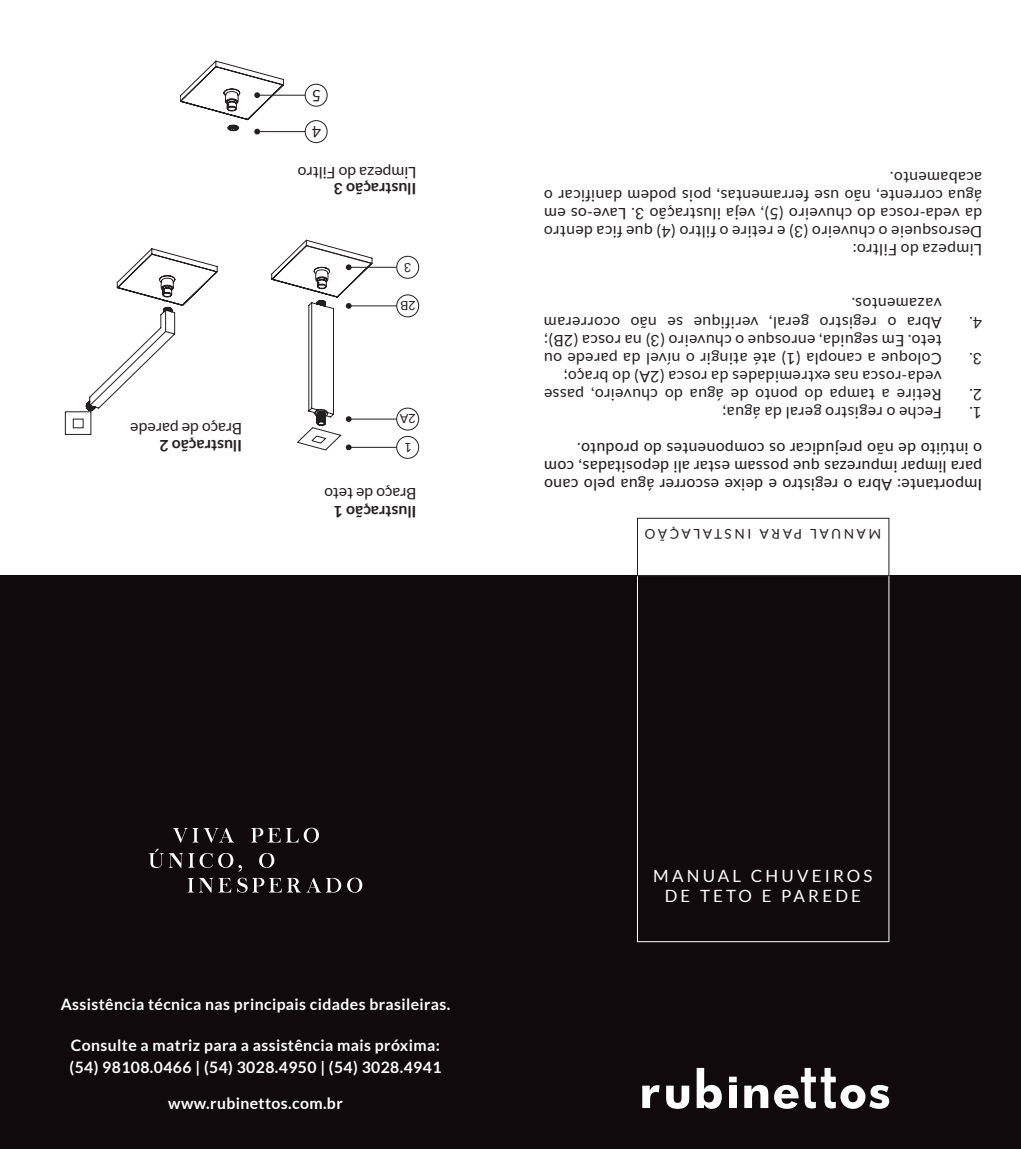
<style>
.page{position:relative;width:1021px;height:1149px;background:#fff}
.page>*{position:absolute;margin:0;border:0;box-sizing:border-box;transform-origin:0 0}
.t1{font:16.88px/20.2px "Lato";letter-spacing:.19em;color:#fff;text-align:center}
.t2{font:15.75px/18px "Lato";letter-spacing:.025em;color:#231f20}
.t3{font:700 15.75px/22.5px "Lato";letter-spacing:.025em;color:#fff}
.t4{font:500 15.75px/18px "Lato";letter-spacing:.025em;color:#231f20;text-align:justify}
.t5{font:15.75px "Lato";color:#231f20}
.t6{font:700 15.75px "Lato";color:#231f20}
.t7{font:300 13.5px "Lato";letter-spacing:.025em;color:#fff}
.t8{font:13.5px "Lato";letter-spacing:.2em;color:#231f20}
.t9{font:12.6px "Lato";color:#231f20}
</style>
<div class="page">
<div style="left:0;top:576px;width:1020px;height:572px;background:#110a0c"></div>
<svg style="left:173px;top:827px;width:146px;height:15px"></svg>
<svg style="left:149px;top:848px;width:125px;height:23px"></svg>
<svg style="left:188px;top:877px;width:174px;height:15px"></svg>
<div style="left:637px;top:574px;width:252px;height:367px;border:1px solid #fff"></div>
<div style="left:637px;top:518px;width:252px;height:58px;border:1px solid #231f20"></div>
<svg style="left:642px;top:1067px;width:247px;height:41px"></svg>
<svg style="left:64px;top:248px;width:154px;height:187px"></svg>
<hr style="left:256px;top:131px;width:49px;height:1px;background:#231f20">
<div style="left:305px;top:120px;width:22px;height:23px;border:1px solid #231f20;border-radius:50%"></div>
<hr style="left:256px;top:95px;width:49px;height:1px;background:#231f20">
<svg style="left:180px;top:61px;width:106px;height:73px"></svg>
<div style="left:305px;top:84px;width:22px;height:22px;border:1px solid #231f20;border-radius:50%"></div>
<hr style="left:348px;top:418px;width:48px;height:1px;background:#231f20">
<div style="left:396px;top:407px;width:23px;height:23px;border:1px solid #231f20;border-radius:50%"></div>
<hr style="left:348px;top:305px;width:48px;height:1px;background:#231f20">
<div style="left:396px;top:294px;width:23px;height:23px;border:1px solid #231f20;border-radius:50%"></div>
<hr style="left:348px;top:267px;width:48px;height:1px;background:#231f20">
<div style="left:396px;top:256px;width:23px;height:22px;border:1px solid #231f20;border-radius:50%"></div>
<hr style="left:348px;top:447px;width:48px;height:1px;background:#231f20">
<svg style="left:271px;top:239px;width:101px;height:211px"></svg>
<div style="left:396px;top:436px;width:23px;height:22px;border:1px solid #231f20;border-radius:50%"></div>
<p class="t5" style="left:242px;top:438px;width:113px;rotate:-180deg">Braço de parede</p>
<p class="t6" style="left:242px;top:455px;width:84px;rotate:-180deg">Ilustração 2</p>
<p class="t2" style="left:321px;top:104px;width:11px;rotate:-180deg">5</p>
<p class="t2" style="left:321px;top:141px;width:11px;rotate:-180deg">4</p>
<p class="t5" style="left:416px;top:181px;width:120px;rotate:-180deg">Limpeza do Filtro</p>
<p class="t6" style="left:416px;top:197px;width:84px;rotate:-180deg">Ilustração 3</p>
<p class="t9" style="left:411px;top:274px;width:9px;rotate:-180deg">3</p>
<p class="t9" style="left:415px;top:312px;width:17px;rotate:-180deg">2B</p>
<p class="t9" style="left:415px;top:426px;width:17px;rotate:-180deg">2A</p>
<p class="t9" style="left:412px;top:454px;width:9px;rotate:-180deg">1</p>
<p class="t5" style="left:416px;top:502px;width:94px;rotate:-180deg">Braço de teto</p>
<p class="t6" style="left:416px;top:520px;width:84px;rotate:-180deg">Ilustração 1</p>
<p class="t2" style="left:982px;top:259px;width:440px;rotate:-180deg">Limpeza do Filtro:<br>Desrosqueie o chuveiro (3) e retire o filtro (4) que fica dentro da veda-rosca do chuveiro (5), veja ilustração 3. Lave-os em água corrente, não use ferramentas, pois podem danificar o acabamento.</p>
<p class="t2" style="left:941px;top:313px;width:91px;rotate:-180deg">vazamentos.</p>
<p class="t2" style="left:941px;top:349px;width:399px;rotate:-180deg">teto. Em seguida, enrosque o chuveiro (3) na rosca (2B);<br>Abra o registro geral, verifique se não ocorreram</p>
<p class="t2" style="left:982px;top:331px;width:14px;rotate:-180deg">4.</p>
<p class="t2" style="left:941px;top:385px;width:399px;rotate:-180deg">veda-rosca nas extremidades da rosca (2A) do braço;<br>Coloque a canopla (1) até atingir o nível da parede ou</p>
<p class="t2" style="left:982px;top:367px;width:14px;rotate:-180deg">3.</p>
<p class="t2" style="left:941px;top:403px;width:399px;rotate:-180deg">Retire a tampa do ponto de água do chuveiro, passe</p>
<p class="t2" style="left:982px;top:403px;width:14px;rotate:-180deg">2.</p>
<p class="t2" style="left:941px;top:421px;width:221px;rotate:-180deg">Feche o registro geral da água;</p>
<p class="t2" style="left:982px;top:421px;width:14px;rotate:-180deg">1.</p>
<p class="t4" style="left:982px;top:494px;width:439px;rotate:-180deg">Importante: Abra o registro e deixe escorrer água pelo cano para limpar impurezas que possam estar ali depositadas, com o intúito de não prejudicar os componentes do produto.</p>
<p class="t8" style="left:881px;top:541px;width:238px;rotate:-180deg">MANUAL PARA INSTALAÇÃO</p>
<p class="t3" style="left:61px;top:992px;width:391px">Assistência técnica nas principais cidades brasileiras.</p>
<p class="t3" style="left:70px;top:1033px;width:373px">Consulte a matriz para a assistência mais próxima: (54) 98108.0466 | (54) 3028.4950 | (54) 3028.4941</p>
<p class="t3" style="left:168px;top:1091px;width:176px">www.rubinettos.com.br</p>
<p class="t7" style="left:97px;top:1033px;width:318px">Assistência técnica nas principais cidades brasileiras.</p>
<p class="t1" style="left:653px;top:864px;width:221px">MANUAL CHUVEIROS<br>DE TETO E PAREDE</p>
</div>
